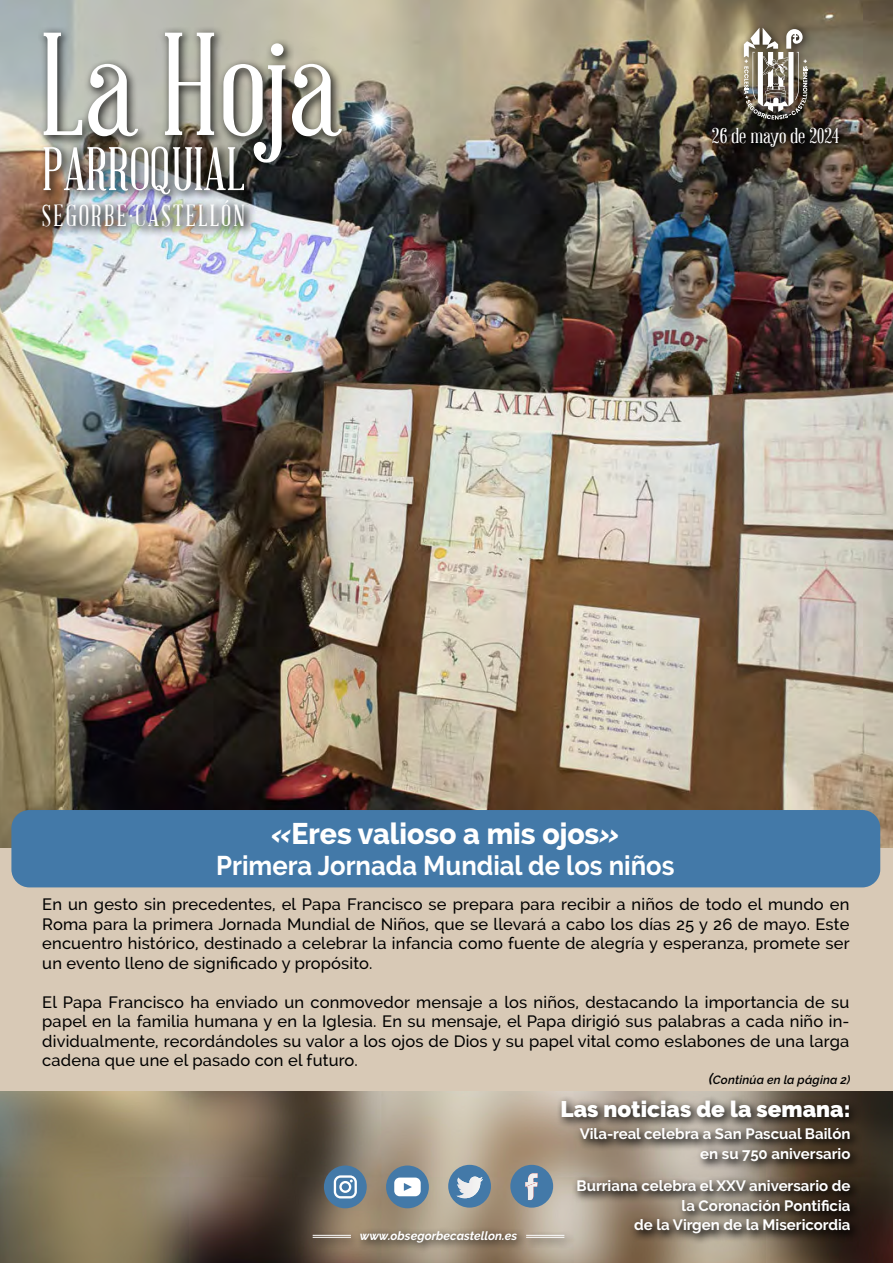
<style>
.page{position:relative;width:893px;height:1263px;background:#fff}
.page>*{position:absolute;margin:0;border:0;box-sizing:border-box;transform-origin:0 0}
.t1{font:143.1px "Abraham Lincoln";color:#fff}
.t2{font:60px "Abraham Lincoln";color:#fff}
.t3{font:800 30px "Raleway";color:#fff;scale:.95 1}
.t4{font:29.85px "Abraham Lincoln";letter-spacing:.08em;color:#fff}
.t5{font:700 27px "Raleway";color:#fff;scale:.95 1}
.t6{font:900 22.5px "Raleway";color:#fff}
.t7{font:21px "Abraham Lincoln";color:#fff;scale:1.05 1}
.t8{font:500 16.5px/19.5px "Raleway";letter-spacing:.01em;color:#000;text-align:justify}
.t9{font:700 15px/19.5px "Raleway";color:#fff;text-align:right}
.t10{font:italic 700 12px "Raleway";color:#fff}
.t11{font:italic 600 12px "Raleway";letter-spacing:.015em;color:#000}
.s1{font-style:italic}
.s2{font-size:15px}
</style>
<div class="page">
<img style="left:0;top:1091px;width:893px;height:172px">
<img style="left:0;top:0;width:893px;height:849px">
<div style="left:0;top:849px;width:893px;height:242px;background:#d8c9b6"></div>
<div style="left:38px;top:26px;width:315px;height:149px;background:#000;opacity:.75"></div>
<div style="left:38px;top:140px;width:219px;height:66px;background:#000;opacity:.75"></div>
<div style="left:37px;top:194px;width:219px;height:44px;background:#000;opacity:.75"></div>
<div style="left:11px;top:810px;width:869px;height:77px;background:#4379a8;border-radius:18px"></div>
<div style="left:510px;top:1165px;width:43px;height:42px;background:#4379a8;border-radius:50%"></div>
<svg style="left:527px;top:1187px;width:7px;height:13px"></svg>
<img style="left:525px;top:1173px;width:13px;height:14px">
<div style="left:448px;top:1165px;width:43px;height:42px;background:#4379a8;border-radius:50%"></div>
<svg style="left:456px;top:1176px;width:27px;height:22px"></svg>
<div style="left:386px;top:1165px;width:43px;height:43px;background:#4379a8;border-radius:50%"></div>
<svg style="left:394px;top:1177px;width:27px;height:19px"></svg>
<div style="left:324px;top:1165px;width:43px;height:43px;background:#4379a8;border-radius:50%"></div>
<svg style="left:334px;top:1175px;width:23px;height:23px"></svg>
<svg style="left:705px;top:120px;width:144px;height:37px;background:#2b251e"></svg>
<div style="left:737px;top:22px;width:80px;height:107px;background:#000;opacity:.75"></div>
<svg style="left:744px;top:28px;width:63px;height:92px"></svg>
<div style="left:556px;top:1094px;width:305px;height:35px;background:#000;opacity:.75"></div>
<div style="left:308px;top:1225px;width:267px;height:28px;background:#000;opacity:.75"></div>
<hr style="left:526px;top:1235px;width:38px;height:1px;background:#fff">
<hr style="left:526px;top:1237px;width:38px;height:1px;background:#fff">
<hr style="left:313px;top:1235px;width:38px;height:1px;background:#fff">
<hr style="left:313px;top:1237px;width:38px;height:1px;background:#fff">
<div style="left:574px;top:1122px;width:288px;height:51px;background:#000;opacity:.75"></div>
<div style="left:571px;top:1174px;width:291px;height:71px;background:#000;opacity:.75"></div>
<h1 class="t1" style="left:40px;top:11px;width:300px">La Hoja</h1>
<h2 class="t2" style="left:42px;top:138px;width:204px">PARROQUIAL</h2>
<h3 class="t4" style="left:42px;top:200px;width:205px">SEGORBE·CASTELLÓN</h3>
<p class="t7" style="left:712px;top:125px;width:123px">26 de mayo de 2024</p>
<h3 class="t3" style="left:272px;top:816px;width:367px"><span class="s1">«</span>Eres valioso a mis ojos<span class="s1">»</span></h3>
<h3 class="t5" style="left:216px;top:850px;width:484px">Primera Jornada Mundial de los niños</h3>
<p class="t8" style="left:42px;top:895px;width:809px">En un gesto sin precedentes, el Papa Francisco se prepara para recibir a niños de todo el mundo en Roma para la primera Jornada Mundial de Niños, que se llevará a cabo los días 25 y 26 de mayo. Este encuentro histórico, destinado a celebrar la infancia como fuente de alegría y esperanza, promete ser un evento lleno de significado y propósito.</p>
<p class="t8" style="left:42px;top:992px;width:809px">El Papa Francisco ha enviado un conmovedor mensaje a los niños, destacando la importancia de su papel en la familia humana y en la Iglesia. En su mensaje, el Papa dirigió sus palabras a cada niño in&shy;dividualmente, recordándoles su valor a los ojos de Dios y su papel vital como eslabones de una larga cadena que une el pasado con el futuro.</p>
<p class="t11" style="left:709px;top:1073px;width:143px"><span class="s2">(</span>Continúa en la página 2)</p>
<p class="t10" style="left:360px;top:1228px;width:159px">www.obsegorbecastellon.es</p>
<h3 class="t6" style="left:561px;top:1096px;width:291px">Las noticias de la semana:</h3>
<p class="t9" style="left:580px;top:1124px;width:272px">Vila-real celebra a San Pascual Bailón en su 750 aniversario</p>
<p class="t9" style="left:577px;top:1176px;width:275px">Burriana celebra el XXV aniversario de la Coronación Pontificia<br>de la Virgen de la Misericordia</p>
</div>
